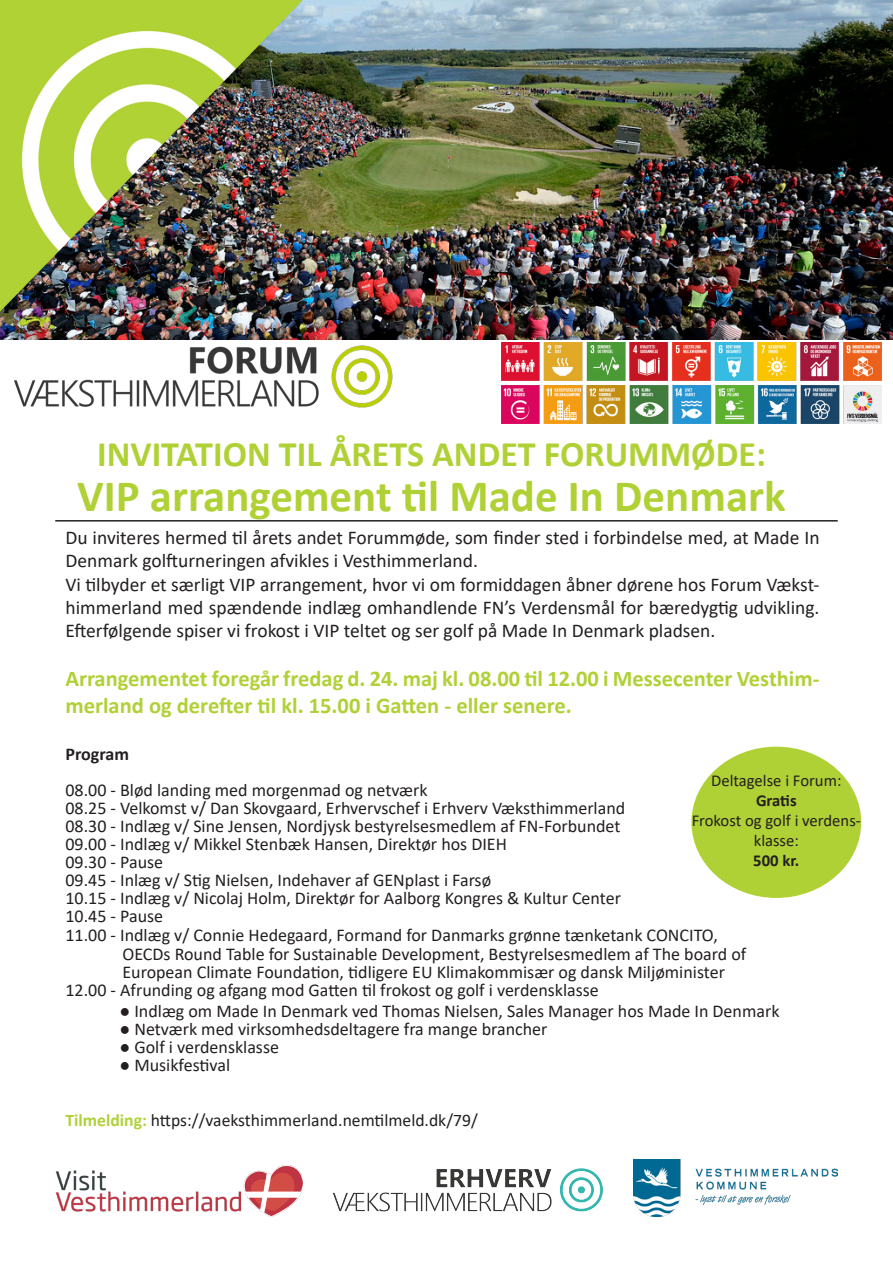
<style>
.page{position:relative;width:893px;height:1263px;background:#fff}
.page>*{position:absolute;margin:0;border:0;box-sizing:border-box;transform-origin:0 0}
.t1{font:700 45px "Calibri";color:#b0d136}
.t2{font:700 36px "Calibri";color:#b0d136}
.t3{font:700 22.5px/27px "Calibri";color:#b0d136}
.t4{font:19.5px/23.4px "Calibri";color:#231f20}
.t5{font:18px/18.8px "Calibri";color:#231f20}
.t6{font:700 18px "Calibri";color:#231f20}
.t7{font:17.55px "Calibri";color:#231f20}
.t8{font:16.65px/20px "Calibri";color:#231f20;text-align:center}
.t9{font:700 16.65px "Calibri";color:#231f20}
.s1{font-weight:700;color:#b0d136}
</style>
<div class="page">
<img style="left:14px;top:345px;width:379px;height:63px">
<hr style="left:55px;top:520px;width:783px;height:2px;background:#231f20">
<img style="left:0;top:0;width:893px;height:339px">
<img style="left:0;top:0;width:303px;height:319px">
<div style="left:691px;top:747px;width:170px;height:151px;background:#b0d136;border-radius:50%"></div>
<img style="left:502px;top:342px;width:379px;height:81px">
<img style="left:633px;top:1159px;width:205px;height:57px">
<img style="left:55px;top:1165px;width:248px;height:51px">
<img style="left:333px;top:1168px;width:270px;height:44px">
<p class="t2" style="left:97px;top:429px;width:670px">INVITATION TIL ÅRETS ANDET FORUMMØDE:</p>
<p class="t1" style="left:77px;top:465px;width:710px">VIP arrangement til Made In Denmark</p>
<p class="t4" style="left:65px;top:525px;width:756px">Du inviteres hermed til årets andet Forummøde, som finder sted i forbindelse med, at Made In<br>Denmark golfturneringen afvikles i Vesthimmerland.</p>
<p class="t4" style="left:65px;top:572px;width:756px;text-align:justify">Vi tilbyder et særligt VIP arrangement, hvor vi om formiddagen åbner dørene hos Forum Vækst&shy;himmerland med spændende indlæg omhandlende FN’s Verdensmål for bæredygtig udvikling.<br>Efterfølgende spiser vi frokost i VIP teltet og ser golf på Made In Denmark pladsen.</p>
<p class="t3" style="left:65px;top:665px;width:756px">Arrangementet foregår fredag d. 24. maj kl. 08.00 til 12.00 i Messecenter Vesthim&shy;merland og derefter til kl. 15.00 i Gatten - eller senere.</p>
<p class="t6" style="left:65px;top:741px;width:65px">Program</p>
<p class="t5" style="left:65px;top:780px;width:364px">08.00 - Blød landing med morgenmad og netværk</p>
<p class="t5" style="left:65px;top:798px;width:561px">08.25 - Velkomst v/ Dan Skovgaard, Erhvervschef i Erhverv Væksthimmerland</p>
<p class="t5" style="left:65px;top:816px;width:557px">08.30 - Indlæg v/ Sine Jensen, Nordjysk bestyrelsesmedlem af FN-Forbundet</p>
<p class="t5" style="left:65px;top:834px;width:443px">09.00 - Indlæg v/ Mikkel Stenbæk Hansen, Direktør hos DIEH</p>
<p class="t5" style="left:65px;top:852px;width:99px">09.30 - Pause</p>
<p class="t5" style="left:65px;top:870px;width:427px">09.45 - Inlæg v/ Stig Nielsen, Indehaver af GENplast i Farsø</p>
<p class="t5" style="left:65px;top:888px;width:557px">10.15 - Indlæg v/ Nicolaj Holm, Direktør for Aalborg Kongres &amp; Kultur Center</p>
<p class="t5" style="left:65px;top:906px;width:99px">10.45 - Pause</p>
<p class="t5" style="left:122px;top:925px;width:625px;text-indent:-57px">11.00 - Indlæg v/ Connie Hedegaard, Formand for Danmarks grønne tænketank CONCITO,<br>OECDs Round Table for Sustainable Development, Bestyrelsesmedlem af The board of<br>European Climate Foundation, tidligere EU Klimakommisær og dansk Miljøminister</p>
<p class="t5" style="left:65px;top:981px;width:535px">12.00 - Afrunding og afgang mod Gatten til frokost og golf i verdensklasse</p>
<p class="t5" style="left:119px;top:1002px;width:661px">● Indlæg om Made In Denmark ved Thomas Nielsen, Sales Manager hos Made In Denmark</p>
<p class="t5" style="left:119px;top:1020px;width:429px">● Netværk med virksomhedsdeltagere fra mange brancher</p>
<p class="t5" style="left:119px;top:1038px;width:161px">● Golf i verdensklasse</p>
<p class="t5" style="left:119px;top:1056px;width:112px">● Musikfestival</p>
<p class="t8" style="left:711px;top:770px;width:132px">Deltagelse i Forum:</p>
<p class="t9" style="left:756px;top:789px;width:42px">Gratis</p>
<p class="t8" style="left:692px;top:810px;width:171px">Frokost og golf i verdens&shy;klasse:</p>
<p class="t9" style="left:753px;top:849px;width:48px">500 kr.</p>
<p class="t7" style="left:65px;top:1108px;width:414px"><span class="s1">Tilmelding:</span> https://vaeksthimmerland.nemtilmeld.dk/79/</p>
</div>
